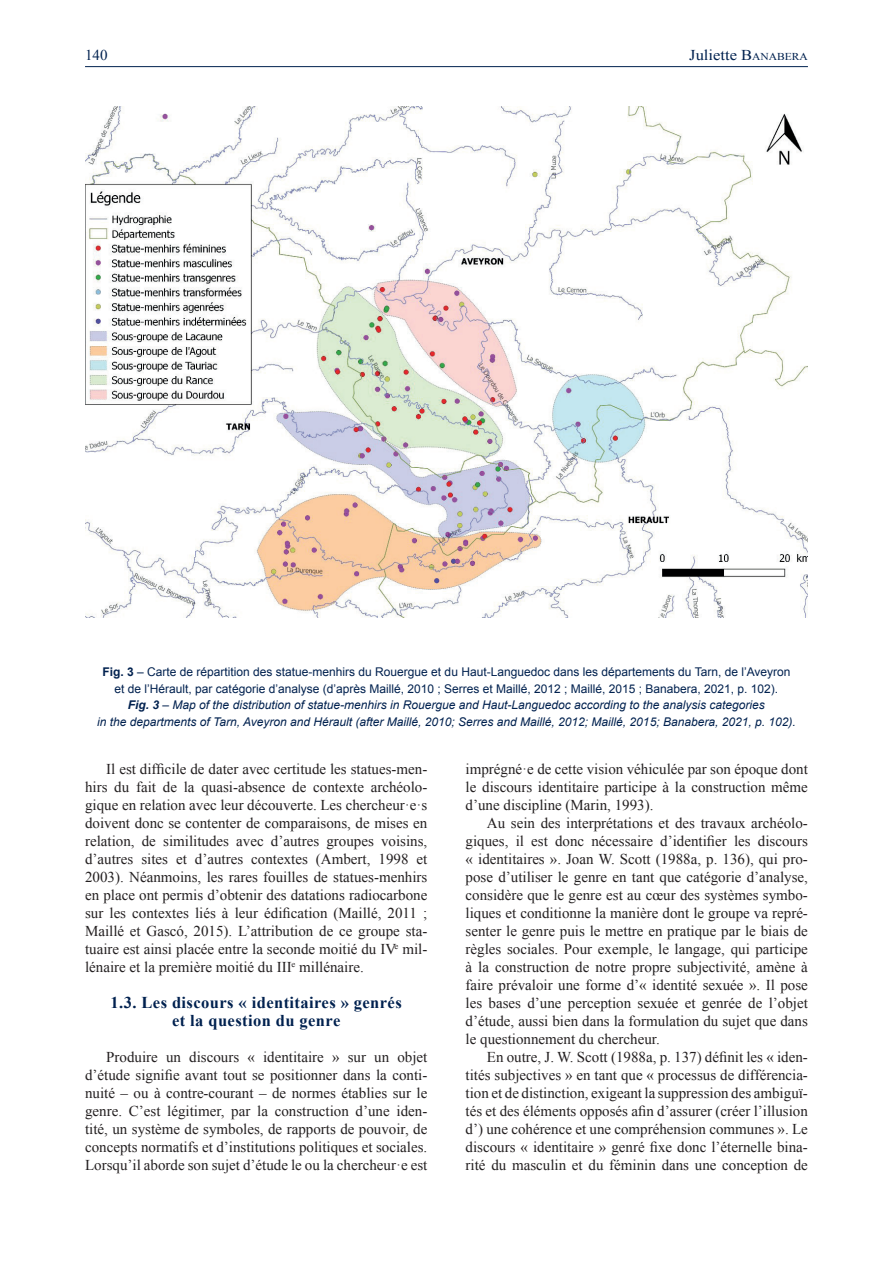
<style>
.page{position:relative;width:893px;height:1263px;background:#fff}
.page>*{position:absolute;margin:0;border:0;box-sizing:border-box;transform-origin:0 0}
.t1{font:700 16.5px/18px "Times New Roman";letter-spacing:.025em;color:#00214f;text-align:center}
.t2{font:15px/18px "Times New Roman";color:#231f20;text-align:justify}
.t3{font:15px "Times New Roman";color:#00214f;scale:1.1 1}
.t4{font:15px "Times New Roman";color:#00214f}
.t5{font:12px/16.5px "Arial";color:#00214f;text-align:center}
.s1{font-style:inherit}
.s2{font-size:10.5px}
.s3{font-weight:700}
.s4{font-weight:700;font-style:italic}
.s5{font-style:italic}
</style>
<div class="page">
<hr style="left:85px;top:66px;width:723px;height:1px;background:#00214f">
<img style="left:85px;top:106px;width:723px;height:511px">
<p class="t4" style="left:85px;top:45px;width:24px">140</p>
<p class="t3" style="left:689px;top:45px;width:109px">Juliette <span class="s1">B</span><span class="s2">ANABERA</span></p>
<p class="t5" style="left:97px;top:664px;width:700px"><span class="s3">Fig. 3</span> – Carte de répartition des statue-menhirs du Rouergue et du Haut-Languedoc dans les départements du Tarn, de l’Aveyron et de l’Hérault, par catégorie d’analyse (d’après Maillé, 2010 ; Serres et Maillé, 2012 ; Maillé, 2015 ; Banabera, 2021, p. 102).<br><span class="s4">Fig. 3</span> <span class="s5">– Map of the distribution of statue-menhirs in Rouergue and Haut-Languedoc according to the analysis categories<br>in the departments of Tarn, Aveyron and Hérault (after Maillé, 2010; Serres and Maillé, 2012; Maillé, 2015; Banabera, 2021, p. 102).</span></p>
<p class="t2" style="left:85px;top:760px;width:344px;text-indent:21px">Il est difficile de dater avec certitude les statues-men&shy;hirs du fait de la quasi-absence de contexte archéolo&shy;gique en relation avec leur découverte. Les chercheur·e·s doivent donc se contenter de comparaisons, de mises en relation, de similitudes avec d’autres groupes voisins, d’autres sites et d’autres contextes (Ambert, 1998 et 2003). Néanmoins, les rares fouilles de statues-menhirs en place ont permis d’obtenir des datations radiocarbone sur les contextes liés à leur édification (Maillé, 2011 ; Maillé et Gascó, 2015). L’attribution de ce groupe sta&shy;tuaire est ainsi placée entre la seconde moitié du IV<sup>e</sup> mil&shy;lénaire et la première moitié du III<sup>e</sup> millénaire.</p>
<p class="t1" style="left:111px;top:993px;width:293px">1.3. Les discours « identitaires » genrés et la question du genre</p>
<p class="t2" style="left:85px;top:1048px;width:344px;text-indent:21px">Produire un discours « identitaire » sur un objet d’étude signifie avant tout se positionner dans la conti&shy;nuité – ou à contre-courant – de normes établies sur le genre. C’est légitimer, par la construction d’une iden&shy;tité, un système de symboles, de rapports de pouvoir, de concepts normatifs et d’institutions politiques et sociales.<br>Lorsqu’il aborde son sujet d’étude le ou la chercheur·e est</p>
<p class="t2" style="left:466px;top:760px;width:344px">imprégné·e de cette vision véhiculée par son époque dont le discours identitaire participe à la construction même d’une discipline (Marin, 1993).</p>
<p class="t2" style="left:466px;top:814px;width:344px;text-indent:21px">Au sein des interprétations et des travaux archéolo&shy;giques, il est donc nécessaire d’identifier les discours « identitaires ». Joan W. Scott (1988a, p. 136), qui pro&shy;pose d’utiliser le genre en tant que catégorie d’analyse, considère que le genre est au cœur des systèmes symbo&shy;liques et conditionne la manière dont le groupe va repré&shy;senter le genre puis le mettre en pratique par le biais de règles sociales. Pour exemple, le langage, qui participe à la construction de notre propre subjectivité, amène à faire prévaloir une forme d’« identité sexuée ». Il pose les bases d’une perception sexuée et genrée de l’objet d’étude, aussi bien dans la formulation du sujet que dans le questionnement du chercheur.</p>
<p class="t2" style="left:466px;top:1048px;width:344px;text-indent:21px">En outre, J. W. Scott (1988a, p. 137) définit les « iden&shy;tités subjectives » en tant que « processus de différencia&shy;tion et de distinction, exigeant la suppression des ambiguï&shy;tés et des éléments opposés afin d’assurer (créer l’illusion d’) une cohérence et une compréhension communes ». Le discours « identitaire » genré fixe donc l’éternelle bina&shy;rité du masculin et du féminin dans une conception de</p>
</div>
